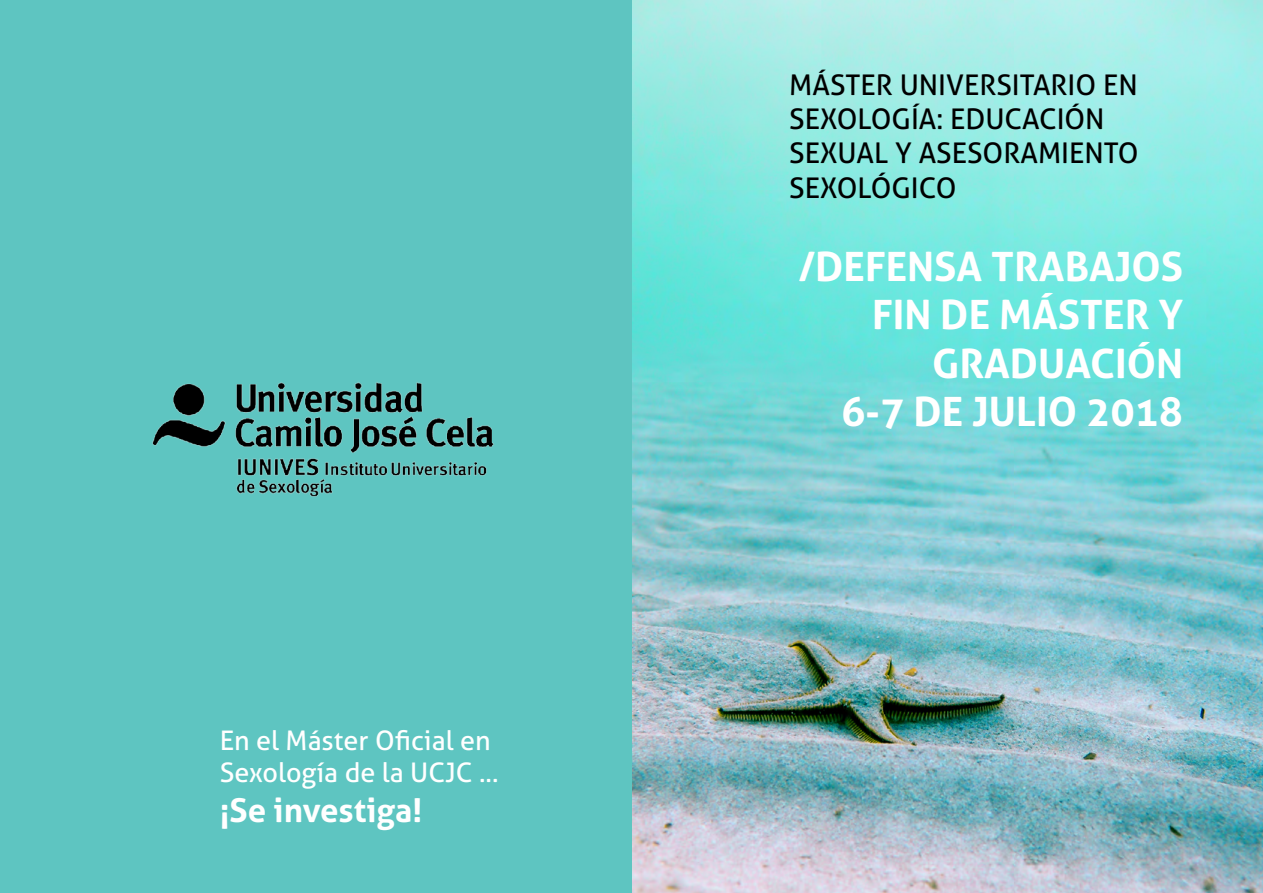
<style>
.page{position:relative;width:1263px;height:893px;background:#fff}
.page>*{position:absolute;margin:0;border:0;box-sizing:border-box;transform-origin:0 0}
.t1{font:700 40.5px/48.6px "Aller";color:#fff;text-align:right}
.t2{font:700 33px "Aller";color:#fff}
.t3{font:28.5px/34.2px "Aller";color:#000}
.t4{font:27px/32.4px "Aller";color:#fff}
</style>
<div class="page">
<img style="left:631px;top:0;width:632px;height:893px">
<div style="left:0;top:0;width:631px;height:893px;background:#5ec5c1"></div>
<img style="left:152px;top:382px;width:342px;height:115px">
<p class="t4" style="left:220px;top:724px;width:280px">En el Máster Oficial en<br>Sexología de la UCJC ...</p>
<p class="t2" style="left:220px;top:789px;width:204px">¡Se investiga!</p>
<p class="t3" style="left:789px;top:68px;width:351px">MÁSTER UNIVERSITARIO EN<br>SEXOLOGÍA: EDUCACIÓN<br>SEXUAL Y ASESORAMIENTO<br>SEXOLÓGICO</p>
<h1 class="t1" style="left:799px;top:242px;width:386px">/DEFENSA TRABAJOS<br>FIN DE MÁSTER Y<br>GRADUACIÓN<br>6-7 DE JULIO 2018</h1>
</div>
